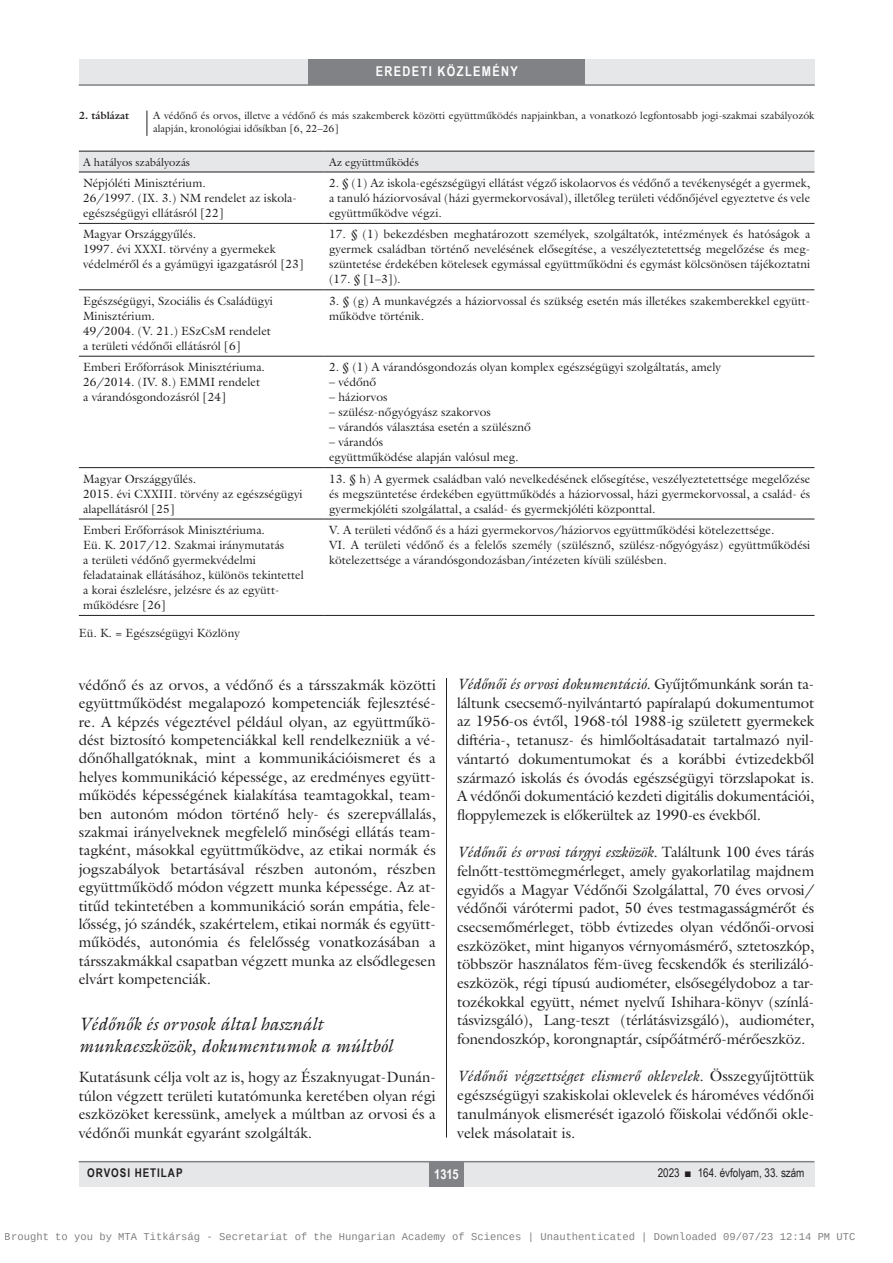
<style>
.page{position:relative;width:893px;height:1263px;background:#fff}
.page>*{position:absolute;margin:0;border:0;box-sizing:border-box;transform-origin:0 0}
.alcimkurziv{font:italic 18px/22px "Galliard Reg";color:#231f20}
.Body_tompa{font:15px/18.8px "Galliard Reg";color:#231f20;text-align:justify}
.t1{font:700 13.5px "Arial Narrow";letter-spacing:.1em;color:#fff}
.tabla{font:12px/15px "Galliard Reg";color:#231f20}
.t2{font:12px "Arial Narrow";color:#231f20}
.tompa_8_10{font:12px "Galliard Reg";color:#231f20}
.t3{font:700 12px "Arial Narrow";letter-spacing:.08em;color:#231f20}
.tablafej{font:11.25px "Galliard Reg";color:#231f20}
.kepalairas2{font:10.5px/13.5px "Galliard Reg";color:#231f20}
.t4{font:10.5px "Liberation Mono";color:rgb(0 0 0/.5)}
.kepalairas1{font:700 10.5px "Galliard Reg";color:#231f20}
.s1{font-style:italic}
</style>
<div class="page">
<div style="left:79px;top:1161px;width:735px;height:25px;background:#e6e7e9"></div>
<div style="left:429px;top:1161px;width:34px;height:25px;background:#808285"></div>
<hr style="left:79px;top:1161px;width:735px;height:1px;background:#808285">
<div style="left:79px;top:60px;width:735px;height:25px;background:#e6e7e9"></div>
<div style="left:308px;top:60px;width:277px;height:25px;background:#808285"></div>
<hr style="left:79px;top:84px;width:736px;height:2px;background:#808285">
<hr style="left:446px;top:111px;width:1px;height:1026px;background:#231f20">
<div style="left:79px;top:111px;width:738px;height:567px;background:#fff"></div>
<svg style="left:147px;top:111px;width:1px;height:25px"></svg>
<div style="left:79px;top:152px;width:735px;height:20px;background:#e6e7e9"></div>
<hr style="left:79px;top:223px;width:246px;height:1px;background:#231f20">
<hr style="left:325px;top:223px;width:489px;height:1px;background:#231f20">
<hr style="left:79px;top:289px;width:246px;height:1px;background:#231f20">
<hr style="left:325px;top:289px;width:489px;height:1px;background:#231f20">
<hr style="left:79px;top:356px;width:246px;height:1px;background:#231f20">
<hr style="left:325px;top:356px;width:489px;height:1px;background:#231f20">
<hr style="left:79px;top:467px;width:246px;height:1px;background:#231f20">
<hr style="left:325px;top:467px;width:489px;height:1px;background:#231f20">
<hr style="left:79px;top:519px;width:246px;height:1px;background:#231f20">
<hr style="left:325px;top:519px;width:489px;height:1px;background:#231f20">
<hr style="left:79px;top:615px;width:246px;height:1px;background:#231f20">
<hr style="left:325px;top:615px;width:489px;height:1px;background:#231f20">
<hr style="left:79px;top:151px;width:246px;height:1px;background:#231f20">
<hr style="left:325px;top:151px;width:489px;height:1px;background:#231f20">
<hr style="left:79px;top:172px;width:246px;height:1px;background:#231f20">
<hr style="left:325px;top:172px;width:489px;height:1px;background:#231f20">
<p class="t1" style="left:376px;top:61px;width:144px">EREDETI KÖZLEMÉNY</p>
<p class="kepalairas1" style="left:79px;top:109px;width:52px">2. táblázat</p>
<p class="kepalairas2" style="left:153px;top:108px;width:663px">A védőnő és orvos, illetve a védőnő és más szakemberek közötti együttműködés napjainkban, a vonatkozó legfontosabb jogi-szakmai szabályozók alapján, kronológiai idősíkban [6, 22–26]</p>
<p class="tablafej" style="left:83px;top:155px;width:108px">A hatályos szabályozás</p>
<p class="tablafej" style="left:329px;top:155px;width:91px">Az együttműködés</p>
<p class="tabla" style="left:83px;top:175px;width:124px">Népjóléti Minisztérium.</p>
<p class="tabla" style="left:83px;top:190px;width:215px">26/1997. (IX. 3.) NM rendelet az iskola&shy;egészségügyi ellátásról [22]</p>
<p class="tabla" style="left:329px;top:175px;width:483px;text-align:justify">2. § (1) Az iskola-egészségügyi ellátást végző iskolaorvos és védőnő a tevékenységét a gyermek, a tanuló háziorvosával (házi gyermekorvosával), illetőleg területi védőnőjével egyeztetve és vele együttműködve végzi.</p>
<p class="tabla" style="left:83px;top:227px;width:115px">Magyar Országgyűlés.</p>
<p class="tabla" style="left:83px;top:242px;width:222px">1997. évi XXXI. törvény a gyermekek védelméről és a gyámügyi igazgatásról [23]</p>
<p class="tabla" style="left:83px;top:293px;width:191px">Egészségügyi, Szociális és Családügyi<br>Minisztérium.</p>
<p class="tabla" style="left:83px;top:323px;width:189px">49/2004. (V. 21.) ESzCsM rendelet a területi védőnői ellátásról [6]</p>
<p class="tabla" style="left:83px;top:359px;width:183px">Emberi Erőforrások Minisztériuma.</p>
<p class="tabla" style="left:83px;top:374px;width:178px">26/2014. (IV. 8.) EMMI rendelet a várandósgondozásról [24]</p>
<p class="tabla" style="left:83px;top:471px;width:115px">Magyar Országgyűlés.</p>
<p class="tabla" style="left:83px;top:486px;width:221px">2015. évi CXXIII. törvény az egészségügyi alapellátásról [25]</p>
<p class="tabla" style="left:83px;top:522px;width:183px">Emberi Erőforrások Minisztériuma.</p>
<p class="tabla" style="left:83px;top:537px;width:222px">Eü. K. 2017/12. Szakmai iránymutatás<br>a területi védőnő gyermekvédelmi feladatainak ellátásához, különös tekintettel a korai észlelésre, jelzésre és az együtt&shy;működésre [26]</p>
<p class="tompa_8_10" style="left:79px;top:625px;width:163px">Eü. K. = Egészségügyi Közlöny</p>
<p class="tabla" style="left:329px;top:227px;width:483px;text-align:justify">17. § (1) bekezdésben meghatározott személyek, szolgáltatók, intézmények és hatóságok a gyermek családban történő nevelésének elősegítése, a veszélyeztetettség megelőzése és meg&shy;szüntetése érdekében kötelesek egymással együttműködni és egymást kölcsönösen tájékoztatni (17. § [1–3]).</p>
<p class="tabla" style="left:329px;top:293px;width:483px">3. § (g) A munkavégzés a háziorvossal és szükség esetén más illetékes szakemberekkel együtt&shy;működve történik.</p>
<p class="tabla" style="left:329px;top:359px;width:393px">2. § (1) A várandósgondozás olyan komplex egészségügyi szolgáltatás, amely</p>
<p class="tabla" style="left:329px;top:374px;width:49px">– védőnő</p>
<p class="tabla" style="left:329px;top:389px;width:60px">– háziorvos</p>
<p class="tabla" style="left:329px;top:404px;width:163px">– szülész-nőgyógyász szakorvos</p>
<p class="tabla" style="left:329px;top:419px;width:203px">– várandós választása esetén a szülésznő</p>
<p class="tabla" style="left:329px;top:434px;width:56px">– várandós</p>
<p class="tabla" style="left:329px;top:449px;width:191px">együttműködése alapján valósul meg.</p>
<p class="tabla" style="left:329px;top:471px;width:483px;text-align:justify">13. § h) A gyermek családban való nevelkedésének elősegítése, veszélyeztetettsége megelőzése és megszüntetése érdekében együttműködés a háziorvossal, házi gyermekorvossal, a család- és gyermekjóléti szolgálattal, a család- és gyermekjóléti központtal.</p>
<p class="tabla" style="left:329px;top:522px;width:447px">V. A területi védőnő és a házi gyermekorvos/háziorvos együttműködési kötelezettsége.</p>
<p class="tabla" style="left:329px;top:537px;width:483px">VI. A területi védőnő és a felelős személy (szülésznő, szülész-nőgyógyász) együttműködési kötelezettsége a várandósgondozásban/intézeten kívüli szülésben.</p>
<p class="Body_tompa" style="left:79px;top:675px;width:359px">védőnő és az orvos, a védőnő és a társszakmák közötti együttműködést megalapozó kompetenciák fejlesztésé&shy;re. A képzés végeztével például olyan, az együttműkö&shy;dést biztosító kompetenciákkal kell rendelkezniük a vé&shy;dőnőhallgatóknak, mint a kommunikációismeret és a helyes kommunikáció képessége, az eredményes együtt&shy;működés képességének kialakítása teamtagokkal, team&shy;ben autonóm módon történő hely- és szerepvállalás, szakmai irányelveknek megfelelő minőségi ellátás team&shy;tagként, másokkal együttműködve, az etikai normák és jogszabályok betartásával részben autonóm, részben együttműködő módon végzett munka képessége. Az at&shy;titűd tekintetében a kommunikáció során empátia, fele&shy;lősség, jó szándék, szakértelem, etikai normák és együtt&shy;működés, autonómia és felelősség vonatkozásában a társszakmákkal csapatban végzett munka az elsődlegesen elvárt kompetenciák.</p>
<p class="alcimkurziv" style="left:79px;top:1013px;width:315px">Védőnők és orvosok által használt munkaeszközök, dokumentumok a múltból</p>
<p class="Body_tompa" style="left:79px;top:1068px;width:359px">Kutatásunk célja volt az is, hogy az Északnyugat-Dunán&shy;túlon végzett területi kutatómunka keretében olyan régi eszközöket keressünk, amelyek a múltban az orvosi és a védőnői munkát egyaránt szolgálták.</p>
<p class="Body_tompa" style="left:457px;top:674px;width:359px"><span class="s1">Védőnői és orvosi dokumentáció.</span> Gyűjtőmunkánk során ta&shy;láltunk csecsemő-nyilvántartó papíralapú dokumentumot az 1956-os évtől, 1968-tól 1988-ig született gyermekek diftéria-, tetanusz- és himlőoltásadatait tartalmazó nyil&shy;vántartó dokumentumokat és a korábbi évtizedekből származó iskolás és óvodás egészségügyi törzslapokat is.<br>A védőnői dokumentáció kezdeti digitális dokumentációi, floppylemezek is előkerültek az 1990-es évekből.</p>
<p class="Body_tompa" style="left:457px;top:842px;width:359px"><span class="s1">Védőnői és orvosi tárgyi eszközök.</span> Találtunk 100 éves tárás felnőtt-testtömegmérleget, amely gyakorlatilag majdnem egyidős a Magyar Védőnői Szolgálattal, 70 éves orvosi/ védőnői várótermi padot, 50 éves testmagasságmérőt és csecsemőmérleget, több évtizedes olyan védőnői-orvosi eszközöket, mint higanyos vérnyomásmérő, sztetoszkóp, többször használatos fém-üveg fecskendők és sterilizáló&shy;eszközök, régi típusú audiométer, elsősegélydoboz a tar&shy;tozékokkal együtt, német nyelvű Ishihara-könyv (színlá&shy;tásvizsgáló), Lang-teszt (térlátásvizsgáló), audiométer, fonendoszkóp, korongnaptár, csípőátmérő-mérőeszköz.</p>
<p class="Body_tompa" style="left:457px;top:1067px;width:359px"><span class="s1">Védőnői végzettséget elismerő oklevelek.</span> Összegyűjtöttük egészségügyi szakiskolai oklevelek és hároméves védőnői tanulmányok elismerését igazoló főiskolai védőnői okle&shy;velek másolatait is.</p>
<p class="t3" style="left:87px;top:1164px;width:97px">ORVOSI HETILAP</p>
<p class="t1" style="left:434px;top:1163px;width:26px">1315</p>
<p class="t2" style="left:658px;top:1164px;width:148px">2023 ■ 164. évfolyam, 33. szám</p>
<p class="t4" style="left:5px;top:1232px;width:852px">Brought to you by MTA Titkárság - Secretariat of the Hungarian Academy of Sciences | Unauthenticated | Downloaded 09/07/23 12:14 PM UTC</p>
</div>
